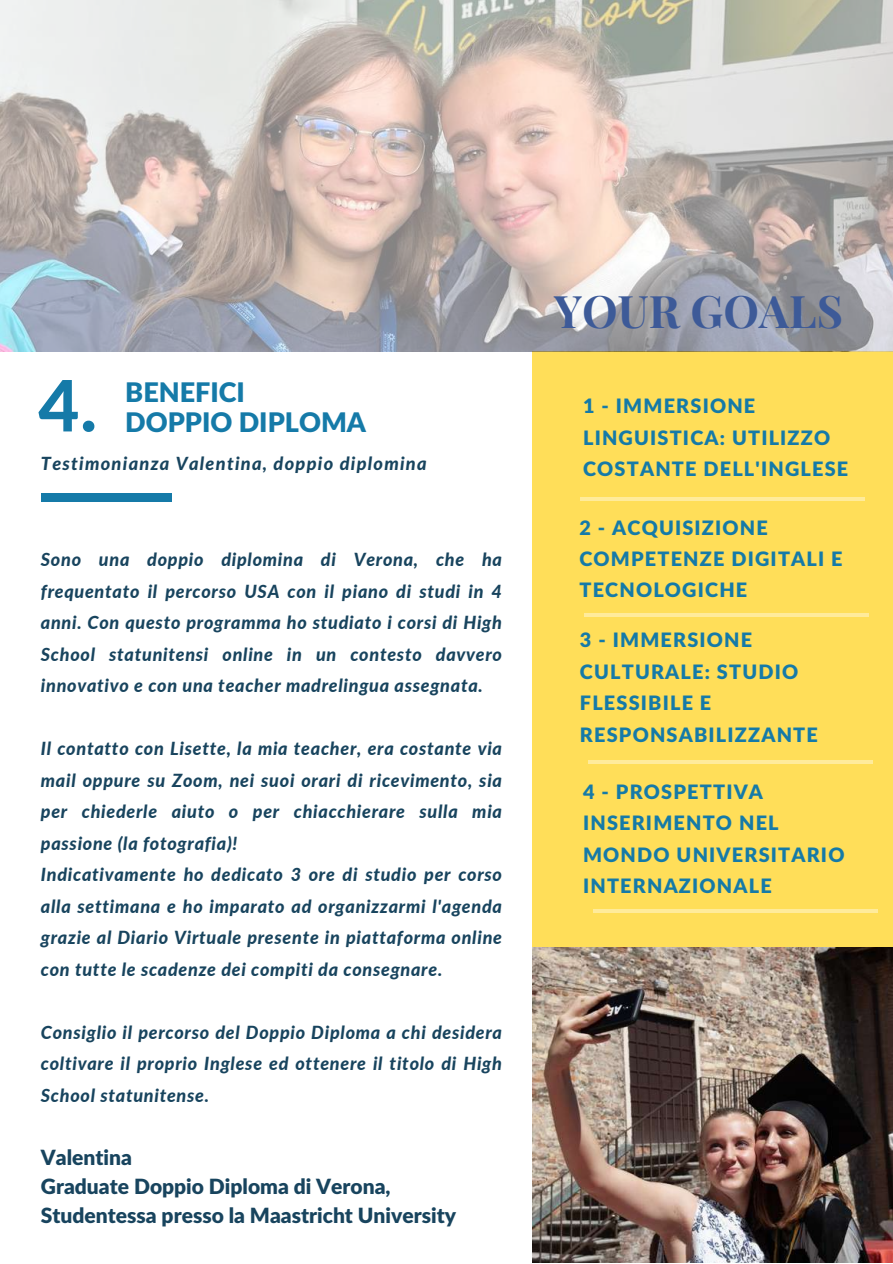
<style>
.page{position:relative;width:893px;height:1264px;background:#fff}
.page>*{position:absolute;margin:0;border:0;box-sizing:border-box;transform-origin:0 0}
.t1{font:800 70.8px "Lato Latin";color:#157aa8}
.t2{font:700 45px "Playfair Display";color:#3d5a98}
.t3{font:900 27px/30.3px "Lato Latin";color:#157aa8}
.t4{font:900 21px/29.2px "Lato Latin";color:#18445e}
.t5{font:900 19.8px/31.5px "Lato Latin";letter-spacing:.06em;color:#157aa8}
.t6{font:italic 800 18.15px "Lato";letter-spacing:.07em;color:#18445e}
.t7{font:italic 800 18px/31.5px "Lato";letter-spacing:.04em;color:#18445e;text-align:justify}
</style>
<div class="page">
<div style="left:41px;top:493px;width:43px;height:9px;background:#157aa8"></div>
<div style="left:85px;top:493px;width:42px;height:9px;background:#157aa8"></div>
<div style="left:129px;top:493px;width:42px;height:9px;background:#157aa8"></div>
<div style="left:533px;top:351px;width:359px;height:649px;background:#ffde59"></div>
<hr style="left:584px;top:613px;width:284px;height:4px;background:#ffeb9b">
<hr style="left:588px;top:760px;width:284px;height:3px;background:#fff">
<hr style="left:592px;top:909px;width:285px;height:3px;background:#fff">
<hr style="left:580px;top:498px;width:284px;height:3px;background:#fff">
<img style="left:533px;top:947px;width:359px;height:315px">
<img style="left:0;top:0;width:892px;height:351px">
<h1 class="t1" style="left:38px;top:374px;width:60px">4.</h1>
<h3 class="t3" style="left:125px;top:378px;width:242px">BENEFICI<br>DOPPIO DIPLOMA</h3>
<p class="t6" style="left:41px;top:456px;width:387px">Testimonianza Valentina, doppio diplomina</p>
<p class="t7" style="left:41px;top:543px;width:462px">Sono una doppio diplomina di Verona, che ha frequentato il percorso USA con il piano di studi in 4 anni. Con questo programma ho studiato i corsi di High School statunitensi online in un contesto davvero innovativo e con una teacher madrelingua assegnata.</p>
<p class="t7" style="left:41px;top:732px;width:462px;text-align:left">Il contatto con Lisette, la mia teacher, era costante via mail oppure su Zoom, nei suoi orari di ricevimento, sia per chiederle aiuto o per chiacchierare sulla mia passione (la fotografia)!<br>Indicativamente ho dedicato 3 ore di studio per corso alla settimana e ho imparato ad organizzarmi l'agenda grazie al Diario Virtuale presente in piattaforma online con tutte le scadenze dei compiti da consegnare.</p>
<p class="t7" style="left:41px;top:1015px;width:462px">Consiglio il percorso del Doppio Diploma a chi desidera coltivare il proprio Inglese ed ottenere il titolo di High School statunitense.</p>
<p class="t4" style="left:41px;top:1143px;width:416px">Valentina<br>Graduate Doppio Diploma di Verona,<br>Studentessa presso la Maastricht University</p>
<h2 class="t2" style="left:554px;top:279px;width:290px">YOUR GOALS</h2>
<p class="t5" style="left:583px;top:391px;width:266px">1 - IMMERSIONE<br>LINGUISTICA: UTILIZZO<br>COSTANTE DELL'INGLESE</p>
<p class="t5" style="left:579px;top:512px;width:265px">2 - ACQUISIZIONE<br>COMPETENZE DIGITALI E<br>TECNOLOGICHE</p>
<p class="t5" style="left:580px;top:625px;width:239px">3 - IMMERSIONE<br>CULTURALE: STUDIO<br>FLESSIBILE E<br>RESPONSABILIZZANTE</p>
<p class="t5" style="left:583px;top:777px;width:263px">4 - PROSPETTIVA<br>INSERIMENTO NEL<br>MONDO UNIVERSITARIO<br>INTERNAZIONALE</p>
</div>
